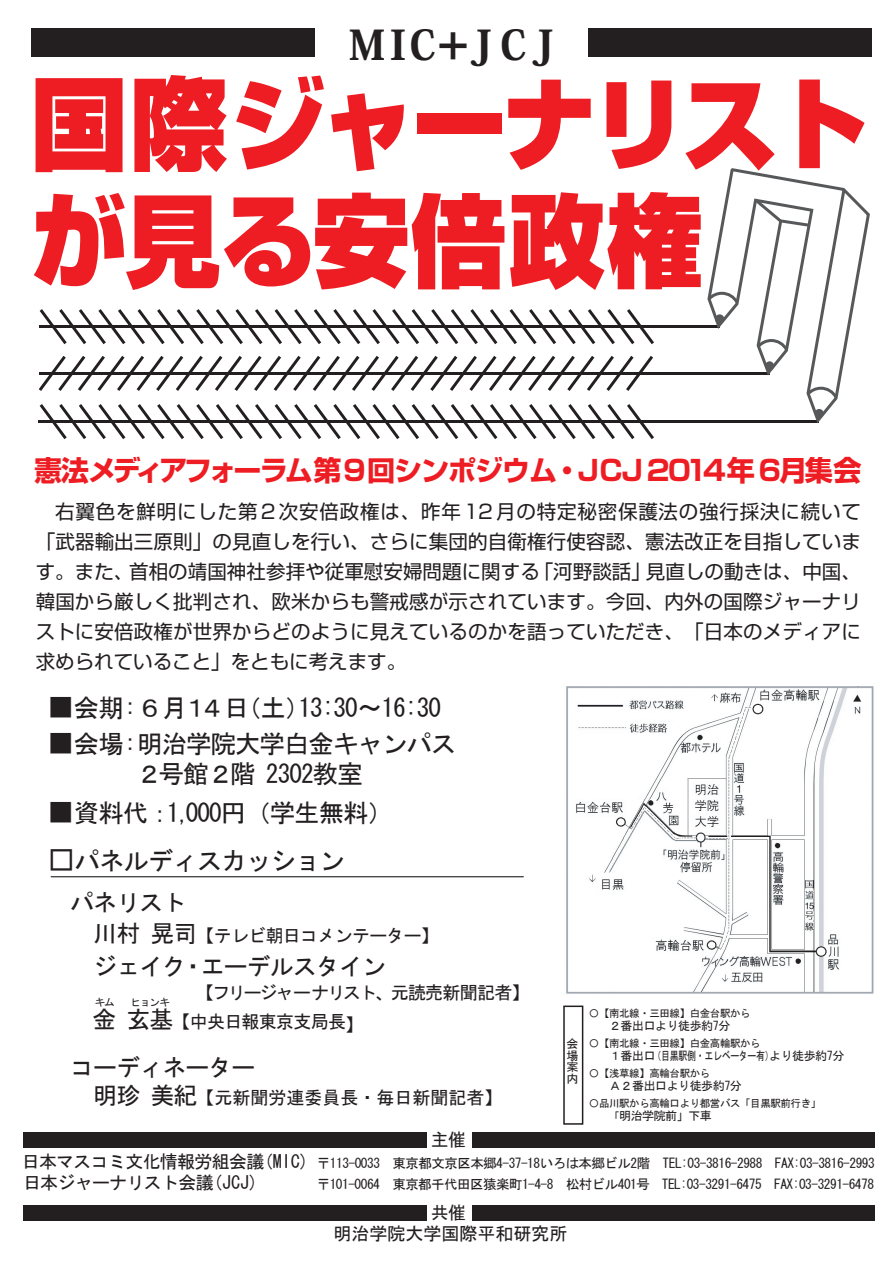
<style>
.page{position:relative;width:893px;height:1263px;background:#fff}
.page>*{position:absolute;margin:0;border:0;box-sizing:border-box;transform-origin:0 0}
.t1{font:900 100.8px/117px "Shin Go Pro";letter-spacing:-.02em;color:#ee1d23;scale:.95 1}
.t2{font:800 40.5px "Koz Min Std";letter-spacing:-.24em;color:#231f20}
.t3{font:700 28.05px "Shin Go Pro";letter-spacing:-.07em;color:#ee1d23}
.t4{font:25.5px/30px "MS Gothic";letter-spacing:-.04em;color:#231f20;text-align:center}
.t5{font:24px "MS Gothic";letter-spacing:-.04em;color:#231f20}
.t6{font:19.5px/30px "Shin Go Pro";letter-spacing:.01em;color:#231f20;text-align:justify}
.t7{font:18px/28.5px "MS Gothic";letter-spacing:-.04em;color:#231f20}
.t8{font:18px "MS Gothic";color:#231f20}
.t9{font:13.5px "MS Gothic";letter-spacing:-.04em;color:#231f20}
.t10{font:12px/11.6px "MS Gothic";letter-spacing:-.04em;color:#231f20;text-align:justify}
.t11{font:10.5px "MS Gothic";letter-spacing:-.04em;color:#231f20}
.s1{font-family:"Shin Go Pro";font-weight:700;font-size:36px}
.s2{font-size:28.5px}
.s3{font-size:24px}
.s4{font-size:10.5px}
.s5{font-size:18px}
</style>
<div class="page">
<img style="left:566px;top:686px;width:308px;height:308px">
<div style="left:23px;top:1133px;width:851px;height:15px;background:#231f20"></div>
<div style="left:23px;top:1205px;width:851px;height:16px;background:#231f20"></div>
<div style="left:427px;top:1122px;width:45px;height:31px;background:#fff"></div>
<div style="left:427px;top:1196px;width:45px;height:31px;background:#fff"></div>
<hr style="left:51px;top:876px;width:473px;height:1px;background:#231f20">
<hr style="left:39px;top:325px;width:681px;height:3px;background:#231f20">
<svg style="left:40px;top:309px;width:614px;height:35px"></svg>
<hr style="left:39px;top:372px;width:731px;height:3px;background:#231f20">
<svg style="left:39px;top:356px;width:614px;height:35px"></svg>
<hr style="left:39px;top:420px;width:780px;height:3px;background:#231f20">
<svg style="left:40px;top:404px;width:614px;height:35px"></svg>
<div style="left:31px;top:29px;width:283px;height:28px;background:#231f20"></div>
<div style="left:589px;top:29px;width:283px;height:28px;background:#231f20"></div>
<div style="left:563px;top:1005px;width:20px;height:120px;border:2px solid #231f20"></div>
<svg style="left:707px;top:168px;width:163px;height:255px"></svg>
<div style="left:815px;top:409px;width:9px;height:9px;background:#57585a;border-radius:50%"></div>
<div style="left:765px;top:361px;width:9px;height:9px;background:#57585a;border-radius:50%"></div>
<div style="left:715px;top:314px;width:9px;height:9px;background:#57585a;border-radius:50%"></div>
<h2 class="t2" style="left:347px;top:18px;width:219px">ＭＩＣ<span class="s1">＋</span>ＪＣＪ</h2>
<h1 class="t1" style="left:31px;top:55px;width:883px">国際ジャーナリストが見る安倍政権</h1>
<h3 class="t3" style="left:34px;top:448px;width:829px">憲法メディアフォーラム第９回シンポジウム・ＪＣＪ２０１４年６月集会</h3>
<p class="t6" style="left:36px;top:495px;width:827px;text-indent:19px">右翼色を鮮明にした第２次安倍政権は、昨年１２月の特定秘密保護法の強行採決に続いて「武器輸出三原則」の見直しを行い、さらに集団的自衛権行使容認、憲法改正を目指しています。また、首相の靖国神社参拝や従軍慰安婦問題に関する「河野談話」見直しの動きは、中国、韓国から厳しく批判され、欧米からも警戒感が示されています。今回、内外の国際ジャーナリストに安倍政権が世界からどのように見えているのかを語っていただき、「日本のメディアに求められていること」をともに考えます。</p>
<h3 class="t4" style="left:47px;top:693px;width:396px"><span class="s2">■</span>会期：６月１４日（土）13:30～16:30</h3>
<h3 class="t4" style="left:47px;top:729px;width:411px"><span class="s2">■</span>会場：明治学院大学白金キャンパス<br>２号館２階 2302教室</h3>
<h3 class="t4" style="left:47px;top:798px;width:348px"><span class="s2">■</span>資料代：1,000円（学生無料）</h3>
<h3 class="t4" style="left:47px;top:846px;width:299px"><span class="s2">□</span>パネルディスカッション</h3>
<p class="t5" style="left:70px;top:890px;width:118px">パネリスト</p>
<p class="t7" style="left:93px;top:922px;width:347px"><span class="s3">川村晃司</span>【テレビ朝日コメンテーター】</p>
<p class="t5" style="left:93px;top:955px;width:294px">ジェイク・エーデルスタイン</p>
<p class="t7" style="left:92px;top:979px;width:439px;text-indent:104px">【フリージャーナリスト、元読売新聞記者】<span class="s3">金玄基</span>【中央日報東京支局長】</p>
<p class="t5" style="left:70px;top:1055px;width:187px">コーディネーター</p>
<p class="t8" style="left:93px;top:1089px;width:411px"><span class="s3">明珍美紀</span>【元新聞労連委員長・毎日新聞記者】</p>
<p class="t11" style="left:95px;top:997px;width:21px">キム</p>
<p class="t11" style="left:131px;top:997px;width:41px">ヒョンキ</p>
<p class="t11" style="left:589px;top:1008px;width:163px">〇【南北線・三田線】白金台駅から</p>
<p class="t10" style="left:609px;top:1020px;width:123px">２番出口より徒歩約7分</p>
<p class="t11" style="left:589px;top:1038px;width:173px">〇【南北線・三田線】白金高輪駅から</p>
<p class="t10" style="left:609px;top:1050px;width:237px">１番出口（目黒駅側・エレベーター有）より徒歩約7分</p>
<p class="t11" style="left:589px;top:1068px;width:123px">〇【浅草線】高輪台駅から</p>
<p class="t10" style="left:609px;top:1080px;width:134px">Ａ２番出口より徒歩約7分</p>
<p class="t11" style="left:589px;top:1098px;width:234px">〇品川駅から高輪口より都営バス「目黒駅前行き」</p>
<p class="t10" style="left:609px;top:1110px;width:104px"><span class="s4">「</span>明治学院前」下車</p>
<p class="t9" style="left:22px;top:1156px;width:855px"><span class="s5">日本マスコミ文化情報労組会議(MIC)</span> 〒113-0033 東京都文京区本郷4-37-18いろは本郷ビル2階 TEL:03-3816-2988 FAX:03-3816-2993</p>
<p class="t7" style="left:23px;top:1168px;width:237px">日本ジャーナリスト会議(JCJ)</p>
<p class="t9" style="left:317px;top:1178px;width:559px">〒101-0064 東京都千代田区猿楽町1-4-8 松村ビル401号 TEL:03-3291-6475 FAX:03-3291-6478</p>
<p class="t8" style="left:334px;top:1225px;width:235px">明治学院大学国際平和研究所</p>
<p class="t10" style="left:566px;top:1038px;width:13px">会場案内</p>
<p class="t7" style="left:431px;top:1125px;width:37px">主催</p>
<p class="t7" style="left:431px;top:1198px;width:37px">共催</p>
</div>
